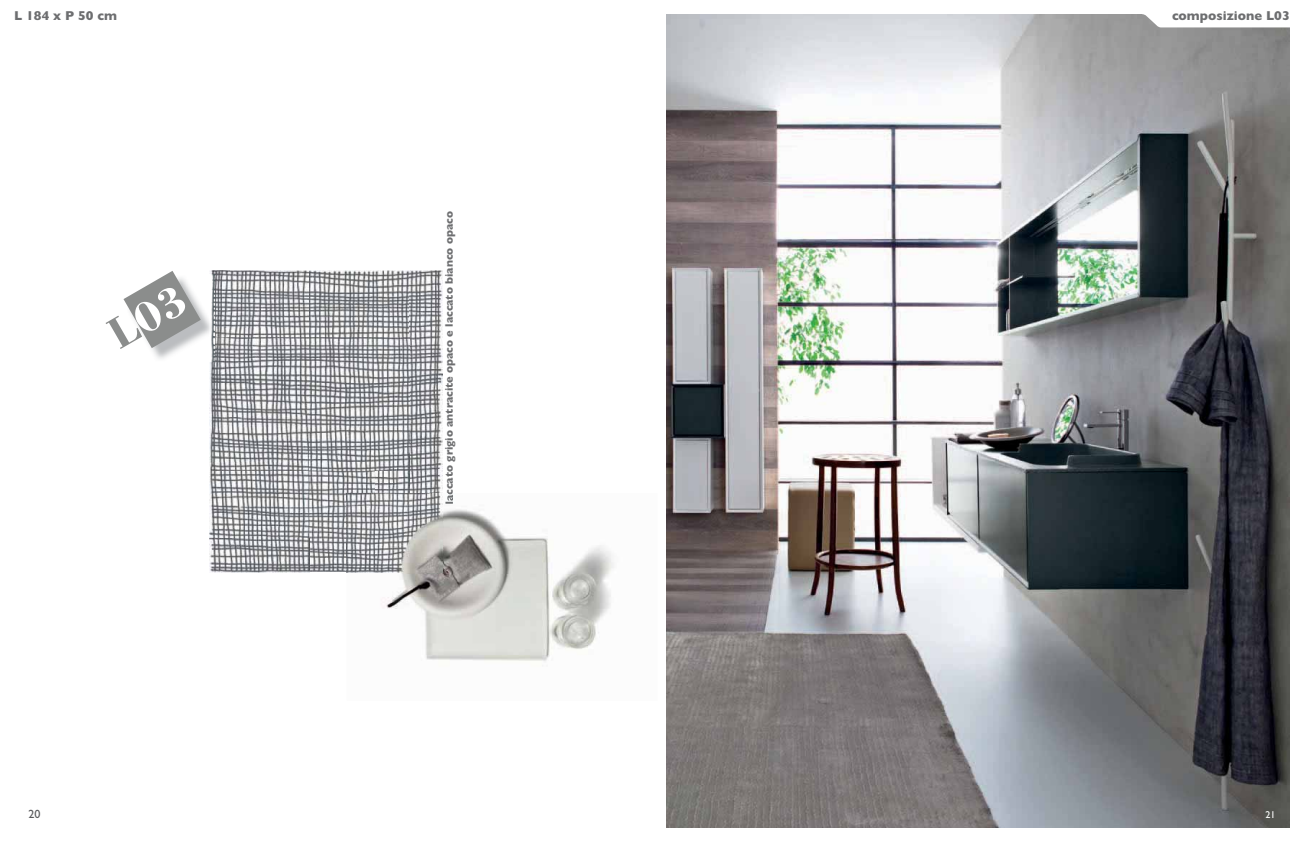
<style>
.page{position:relative;width:1304px;height:842px;background:#fff}
.page>*{position:absolute;margin:0;border:0;box-sizing:border-box;transform-origin:0 0}
.t1{font:700 13px "Gill Sans";color:#6d6e70}
.t2{font:12px "Gill Sans";color:#58595b}
.t3{font:700 11px "Gill Sans";color:#6d6e70}
.t4{font:10px "Gill Sans";color:#fff}
</style>
<div class="page">
<img style="left:666px;top:14px;width:624px;height:814px">
<img style="left:152px;top:308px;width:57px;height:51px">
<img style="left:209px;top:270px;width:200px;height:201px">
<img style="left:409px;top:270px;width:34px;height:223px">
<img style="left:209px;top:471px;width:167px;height:101px">
<img style="left:376px;top:471px;width:33px;height:22px">
<img style="left:347px;top:509px;width:267px;height:153px">
<svg style="left:445px;top:493px;width:8px;height:11px"></svg>
<img style="left:347px;top:493px;width:96px;height:79px">
<svg style="left:1142px;top:14px;width:148px;height:13px"></svg>
<svg style="left:123px;top:271px;width:78px;height:78px"></svg>
<p class="t1" style="left:14px;top:11px;width:104px">L 184 x P 50 cm</p>
<p class="t1" style="left:1172px;top:11px;width:119px">composizione L03</p>
<p class="t3" style="left:445px;top:504px;width:295px;rotate:-90deg">laccato grigio antracite opaco e laccato bianco opaco</p>
<p class="t2" style="left:28px;top:810px;width:14px">20</p>
<p class="t4" style="left:1266px;top:811px;width:11px">21</p>
</div>
